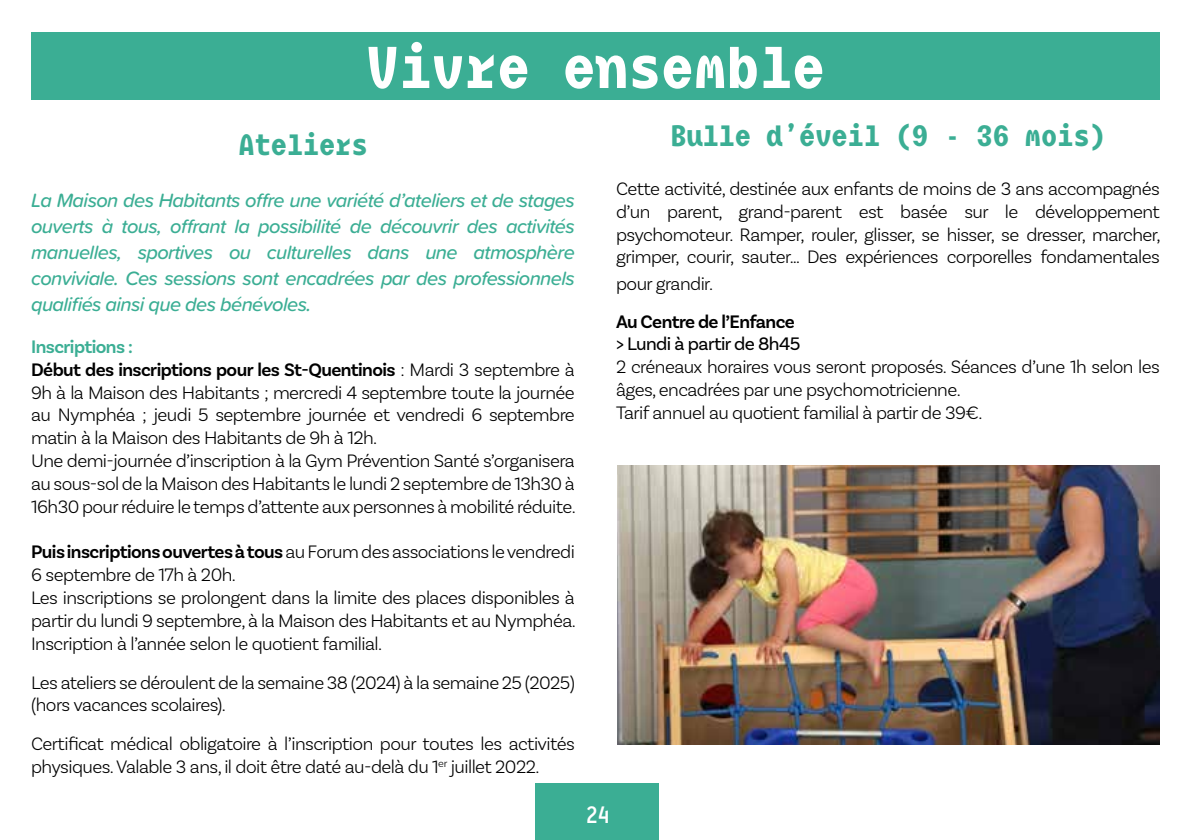
<style>
.page{position:relative;width:1191px;height:840px;background:#fff}
.page>*{position:absolute;margin:0;border:0;box-sizing:border-box;transform-origin:0 0}
.t1{font:700 52px "BC Mikser MB";letter-spacing:-.02em;color:#fff}
.t2{font:700 26px "BC Mikser MB";letter-spacing:-.03em;color:#3bae94}
.t3{font:700 condensed 24px "Eixample Dip";color:#fff}
.t4{font:italic 500 20px/26px "Proxima Soft";letter-spacing:-.03em;color:#3bae94;text-align:justify}
.t5{font:300 19px/22.8px "Basic Sans";letter-spacing:-.03em;color:#000}
.t6{font:600 19px "Basic Sans";letter-spacing:-.035em;color:#000}
.t7{font:19px "Basic Sans";letter-spacing:-.03em;color:#000}
.s1{font-weight:600;color:#3bae94}
.s2{font-weight:600}
</style>
<div class="page">
<div style="left:535px;top:783px;width:123px;height:56px;background:#3bae94"></div>
<div style="left:31px;top:32px;width:1128px;height:67px;background:#3bae94"></div>
<img style="left:617px;top:465px;width:542px;height:279px">
<h1 class="t1" style="left:365px;top:31px;width:461px">Vivre ensemble</h1>
<h2 class="t2" style="left:238px;top:126px;width:131px">Ateliers</h2>
<p class="t4" style="left:31px;top:186px;width:545px">La Maison des Habitants offre une variété d’ateliers et de stages ouverts à tous, offrant la possibilité de découvrir des activités manuelles, sportives ou culturelles dans une atmosphère conviviale. Ces sessions sont encadrées par des professionnels qualifiés ainsi que des bénévoles.</p>
<p class="t5" style="left:31px;top:335px;width:546px"><span class="s1">Inscriptions :<br></span><span class="s2">Début des inscriptions pour les St-Quentinois</span> : Mardi 3 septembre à 9h à la Maison des Habitants ; mercredi 4 septembre toute la journée au Nymphéa ; jeudi 5 septembre journée et vendredi 6 septembre matin à la Maison des Habitants de 9h à 12h.<br>Une demi-journée d’inscription à la Gym Prévention Santé s’organisera au sous-sol de la Maison des Habitants le lundi 2 septembre de 13h30 à 16h30 pour réduire le temps d’attente aux personnes à mobilité réduite.</p>
<p class="t5" style="left:31px;top:540px;width:546px"><span class="s2">Puis inscriptions ouvertes à tous</span> au Forum des associations le vendredi 6 septembre de 17h à 20h.<br>Les inscriptions se prolongent dans la limite des places disponibles à partir du lundi 9 septembre, à la Maison des Habitants et au Nymphéa.<br>Inscription à l’année selon le quotient familial.</p>
<p class="t5" style="left:31px;top:670px;width:545px">Les ateliers se déroulent de la semaine 38 (2024) à la semaine 25 (2025) (hors vacances scolaires).</p>
<p class="t5" style="left:31px;top:731px;width:545px">Certificat médical obligatoire à l’inscription pour toutes les activités physiques. Valable 3 ans, il doit être daté au-delà du 1<sup>er</sup> juillet 2022.</p>
<h2 class="t2" style="left:670px;top:117px;width:438px">Bulle d’éveil (9 - 36 mois)</h2>
<p class="t5" style="left:616px;top:177px;width:546px;text-align:justify">Cette activité, destinée aux enfants de moins de 3 ans accompagnés d’un parent, grand-parent est basée sur le développement psychomoteur. Ramper, rouler, glisser, se hisser, se dresser, marcher, grimper, courir, sauter… Des expériences corporelles fondamentales</p>
<p class="t5" style="left:616px;top:271px;width:98px">pour grandir.</p>
<p class="t6" style="left:616px;top:309px;width:180px">Au Centre de l’Enfance</p>
<p class="t7" style="left:616px;top:332px;width:186px">&gt; Lundi à partir de 8h45</p>
<p class="t5" style="left:616px;top:355px;width:545px">2 créneaux horaires vous seront proposés. Séances d’une 1h selon les âges, encadrées par une psychomotricienne.<br>Tarif annuel au quotient familial à partir de 39€.</p>
<p class="t3" style="left:586px;top:798px;width:25px">24</p>
</div>
